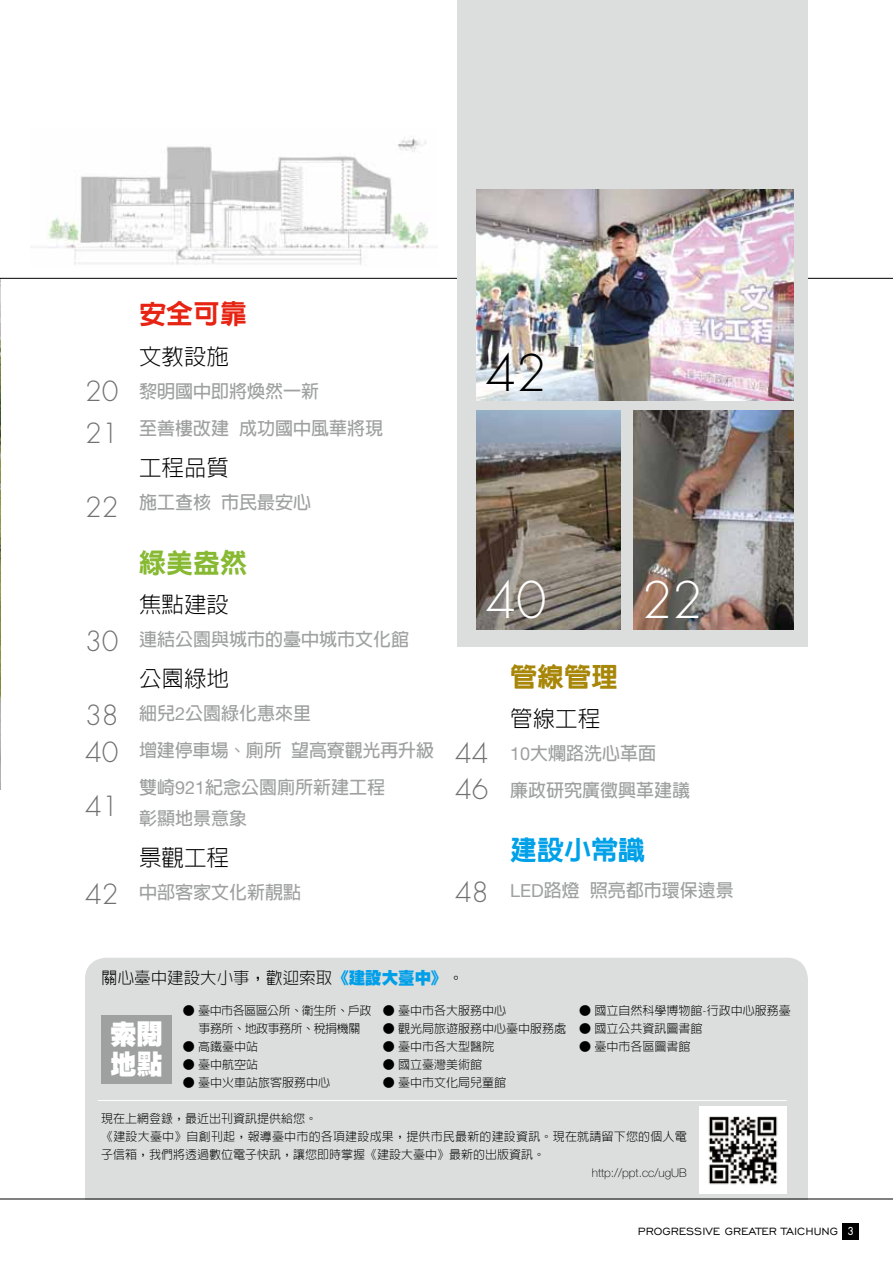
<style>
.page{position:relative;width:893px;height:1263px;background:#fff}
.page>*{position:absolute;margin:0;border:0;box-sizing:border-box;transform-origin:0 0}
.t1{font:300 49.2px "Futura";color:#fff}
.t2{font:300 49.2px "Futura";color:#000}
.t3{font:300 27px/41.4px "Futura";color:#727171}
.t4{font:800 27px "New Gothic";color:#00a1e8}
.t5{font:800 27px "New Gothic";color:#e72413}
.t6{font:800 27px "New Gothic";color:#87ba32}
.t7{font:800 27px "New Gothic";color:#a78608}
.t8{font:900 26.4px/30px "Lin Gothic";color:#fff}
.t9{font:300 22.5px "Lin Gothic";color:#000}
.t10{font:700 18px/37px "Lin Gothic";color:#9fa0a0}
.t11{font:300 16.5px "Lin Gothic";color:#000}
.t12{font:13.5px "Engravers Gothic BT";color:#000}
.t13{font:300 12px "Lin Gothic";color:#000}
.t14{font:300 12px/18px "Lin Gothic";letter-spacing:-.04em;color:#000;text-align:center}
.t15{font:100 12px "Helvetica Neue";color:#000}
.s1{font-family:"Helvetica Neue";font-weight:400}
.s2{font-weight:900;color:#00a0e9}
.s3{font-weight:900}
.s4{font-family:"Helvetica Neue";font-weight:100}
.s5{font-family:"Elle Nova C";font-weight:600;font-size:10.5px;color:#fff}
</style>
<div class="page">
<div style="left:85px;top:958px;width:723px;height:215px;background:#dcdddd;border-radius:21px"></div>
<div style="left:101px;top:1015px;width:71px;height:68px;background:#9fa0a0"></div>
<div style="left:85px;top:1095px;width:723px;height:104px;background:#dcdddd"></div>
<img style="left:0;top:279px;width:1px;height:510px">
<hr style="left:0;top:278px;width:893px;height:1px;background:#000">
<hr style="left:0;top:1199px;width:893px;height:1px;background:#000">
<img style="left:47px;top:137px;width:381px;height:128px">
<hr style="left:98px;top:1100px;width:689px;height:1px;background:#fff">
<img style="left:699px;top:1106px;width:88px;height:87px">
<div style="left:457px;top:0;width:351px;height:646px;background:#dcdddd"></div>
<img style="left:634px;top:410px;width:159px;height:219px">
<img style="left:477px;top:410px;width:144px;height:219px">
<img style="left:477px;top:190px;width:316px;height:211px">
<div style="left:842px;top:1223px;width:16px;height:16px;background:#000"></div>
<p class="t3" style="left:85px;top:371px;width:35px">20<br>21</p>
<p class="t3" style="left:85px;top:487px;width:35px">22</p>
<p class="t3" style="left:85px;top:621px;width:35px">30</p>
<p class="t3" style="left:85px;top:698px;width:35px;line-height:36.6px">38<br>40</p>
<p class="t3" style="left:85px;top:785px;width:35px">41</p>
<p class="t3" style="left:85px;top:874px;width:35px">42</p>
<p class="t5" style="left:139px;top:300px;width:109px">安全可靠</p>
<p class="t9" style="left:139px;top:345px;width:91px">文教設施</p>
<p class="t10" style="left:139px;top:373px;width:246px">黎明國中即將煥然一新<br>至善樓改建成功國中風華將現</p>
<p class="t9" style="left:139px;top:456px;width:91px">工程品質</p>
<p class="t10" style="left:139px;top:483px;width:174px">施工查核市民最安心</p>
<p class="t6" style="left:139px;top:549px;width:109px">綠美盎然</p>
<p class="t9" style="left:139px;top:593px;width:91px">焦點建設</p>
<p class="t10" style="left:139px;top:621px;width:271px">連結公園與城市的臺中城市文化館</p>
<p class="t9" style="left:139px;top:667px;width:91px">公園綠地</p>
<p class="t10" style="left:139px;top:695px;width:296px">細兒<span class="s1">2</span>公園綠化惠來里<br>增建停車場、廁所望高寮觀光再升級雙崎<span class="s1">921</span>紀念公園廁所新建工程</p>
<p class="t10" style="left:139px;top:800px;width:109px">彰顯地景意象</p>
<p class="t9" style="left:139px;top:846px;width:91px">景觀工程</p>
<p class="t10" style="left:139px;top:874px;width:163px">中部客家文化新靚點</p>
<p class="t2" style="left:486px;top:341px;width:62px">42</p>
<p class="t1" style="left:486px;top:569px;width:62px">40</p>
<p class="t1" style="left:642px;top:569px;width:62px">22</p>
<p class="t3" style="left:455px;top:735px;width:35px;line-height:36.2px">44<br>46</p>
<p class="t3" style="left:455px;top:871px;width:35px">48</p>
<p class="t7" style="left:510px;top:663px;width:109px">管線管理</p>
<p class="t9" style="left:510px;top:707px;width:91px">管線工程</p>
<p class="t10" style="left:510px;top:735px;width:181px"><span class="s1">10</span>大爛路洗心革面<br>廉政研究廣徵興革建議</p>
<p class="t4" style="left:510px;top:836px;width:136px">建設小常識</p>
<p class="t10" style="left:510px;top:871px;width:225px"><span class="s1">LED</span>路燈照亮都市環保遠景</p>
<p class="t11" style="left:101px;top:970px;width:364px">關心臺中建設大小事，歡迎索取<span class="s2">《建設大臺中》</span><span class="s3">。</span></p>
<p class="t8" style="left:110px;top:1019px;width:54px">索閱地點</p>
<p class="t13" style="left:101px;top:1112px;width:217px">現在上網登錄，最近出刊資訊提供給您。</p>
<p class="t13" style="left:101px;top:1130px;width:587px">《建設大臺中》自創刊起，報導臺中市的各項建設成果，提供市民最新的建設資訊。現在就請留下您的個人電</p>
<p class="t13" style="left:101px;top:1148px;width:445px">子信箱，我們將透過數位電子快訊，讓您即時掌握《建設大臺中》最新的出版資訊。</p>
<p class="t15" style="left:592px;top:1166px;width:96px">http://ppt.cc/ugUB</p>
<p class="t14" style="left:183px;top:1002px;width:190px">● 臺中市各區區公所、衛生所、戶政事務所、地政事務所、稅捐機關</p>
<p class="t13" style="left:183px;top:1041px;width:77px">● 高鐵臺中站</p>
<p class="t13" style="left:183px;top:1059px;width:77px">● 臺中航空站</p>
<p class="t13" style="left:183px;top:1077px;width:149px">● 臺中火車站旅客服務中心</p>
<p class="t13" style="left:383px;top:1005px;width:125px">● 臺中市各大服務中心</p>
<p class="t13" style="left:383px;top:1023px;width:185px">● 觀光局旅遊服務中心臺中服務處</p>
<p class="t13" style="left:383px;top:1041px;width:113px">● 臺中市各大型醫院</p>
<p class="t13" style="left:383px;top:1059px;width:101px">● 國立臺灣美術館</p>
<p class="t13" style="left:383px;top:1077px;width:125px">● 臺中市文化局兒童館</p>
<p class="t13" style="left:579px;top:1005px;width:213px">● 國立自然科學博物館<span class="s4">-</span>行政中心服務臺</p>
<p class="t13" style="left:579px;top:1023px;width:125px">● 國立公共資訊圖書館</p>
<p class="t13" style="left:579px;top:1041px;width:113px">● 臺中市各區圖書館</p>
<p class="t12" style="left:638px;top:1223px;width:217px">PROGRESSIVE GREATER TAICHUNG <span class="s5">3</span></p>
</div>
